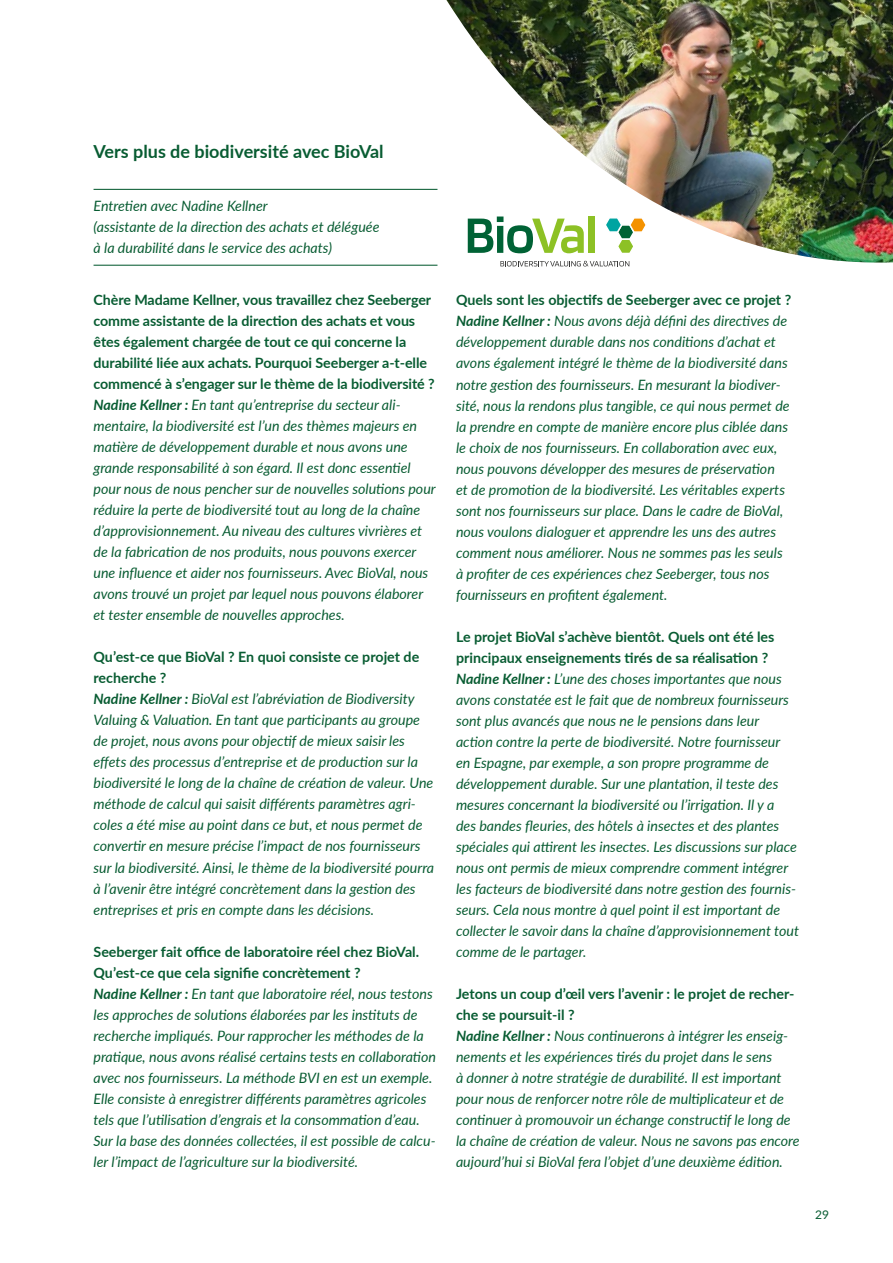
<style>
.page{position:relative;width:893px;height:1263px;background:#fff}
.page>*{position:absolute;margin:0;border:0;box-sizing:border-box;transform-origin:0 0}
.t1{font:700 18px "Lato";color:#085c32}
.t2{font:italic 14.25px/21px "Lato";color:#085c32}
.t3{font:12px "Lato";color:#085c32}
.s1{font-weight:700;font-style:normal}
.s2{font-weight:700}
</style>
<div class="page">
<hr style="left:94px;top:189px;width:343px;height:1px;background:#085c32">
<hr style="left:94px;top:265px;width:343px;height:1px;background:#085c32">
<svg style="left:500px;top:265px;width:129px;height:1px"></svg>
<img style="left:446px;top:0;width:447px;height:265px">
<p class="t1" style="left:94px;top:138px;width:292px">Vers plus de biodiversité avec BioVal</p>
<p class="t2" style="left:94px;top:195px;width:287px">Entretien avec Nadine Kellner<br>(assistante de la direction des achats et déléguée à la durabilité dans le service des achats)</p>
<p class="t2" style="left:94px;top:289px;width:344px"><span class="s1">Chère Madame Kellner, vous travaillez chez Seeberger comme assistante de la direction des achats et vous êtes également chargée de tout ce qui concerne la durabilité liée aux achats. Pourquoi Seeberger a-t-elle commencé à s’engager sur le thème de la biodiversité ?<br></span><span class="s2">Nadine Kellner :</span> En tant qu’entreprise du secteur ali&shy;mentaire, la biodiversité est l’un des thèmes majeurs en matière de développement durable et nous avons une grande responsabilité à son égard. Il est donc essentiel pour nous de nous pencher sur de nouvelles solutions pour réduire la perte de biodiversité tout au long de la chaîne d’approvisionnement. Au niveau des cultures vivrières et de la fabrication de nos produits, nous pouvons exercer une influence et aider nos fournisseurs. Avec BioVal, nous avons trouvé un projet par lequel nous pouvons élaborer et tester ensemble de nouvelles approches.</p>
<p class="t2" style="left:94px;top:646px;width:342px"><span class="s1">Qu’est-ce que BioVal ? En quoi consiste ce projet de recherche ?<br></span><span class="s2">Nadine Kellner :</span> BioVal est l’abréviation de Biodiversity Valuing &amp; Valuation. En tant que participants au groupe de projet, nous avons pour objectif de mieux saisir les effets des processus d’entreprise et de production sur la biodiversité le long de la chaîne de création de valeur. Une méthode de calcul qui saisit différents paramètres agri&shy;coles a été mise au point dans ce but, et nous permet de convertir en mesure précise l’impact de nos fournisseurs sur la biodiversité. Ainsi, le thème de la biodiversité pourra à l’avenir être intégré concrètement dans la gestion des entreprises et pris en compte dans les décisions.</p>
<p class="t2" style="left:94px;top:940px;width:344px"><span class="s1">Seeberger fait office de laboratoire réel chez BioVal.<br>Qu’est-ce que cela signifie concrètement ?<br></span><span class="s2">Nadine Kellner :</span> En tant que laboratoire réel, nous testons les approches de solutions élaborées par les instituts de recherche impliqués. Pour rapprocher les méthodes de la pratique, nous avons réalisé certains tests en collaboration avec nos fournisseurs. La méthode BVI en est un exemple.<br>Elle consiste à enregistrer différents paramètres agricoles tels que l’utilisation d’engrais et la consommation d’eau.<br>Sur la base des données collectées, il est possible de calcu&shy;ler l’impact de l’agriculture sur la biodiversité.</p>
<p class="t2" style="left:456px;top:289px;width:337px"><span class="s1">Quels sont les objectifs de Seeberger avec ce projet ?<br></span><span class="s2">Nadine Kellner :</span> Nous avons déjà défini des directives de développement durable dans nos conditions d’achat et avons également intégré le thème de la biodiversité dans notre gestion des fournisseurs. En mesurant la biodiver&shy;sité, nous la rendons plus tangible, ce qui nous permet de la prendre en compte de manière encore plus ciblée dans le choix de nos fournisseurs. En collaboration avec eux, nous pouvons développer des mesures de préservation<br>et de promotion de la biodiversité. Les véritables experts sont nos fournisseurs sur place. Dans le cadre de BioVal, nous voulons dialoguer et apprendre les uns des autres comment nous améliorer. Nous ne sommes pas les seuls à profiter de ces expériences chez Seeberger, tous nos fournisseurs en profitent également.</p>
<p class="t2" style="left:456px;top:625px;width:345px"><span class="s1">Le projet BioVal s’achève bientôt. Quels ont été les principaux enseignements tirés de sa réalisation ?<br></span><span class="s2">Nadine Kellner :</span> L’une des choses importantes que nous avons constatée est le fait que de nombreux fournisseurs sont plus avancés que nous ne le pensions dans leur action contre la perte de biodiversité. Notre fournisseur<br>en Espagne, par exemple, a son propre programme de développement durable. Sur une plantation, il teste des mesures concernant la biodiversité ou l’irrigation. Il y a<br>des bandes fleuries, des hôtels à insectes et des plantes spéciales qui attirent les insectes. Les discussions sur place nous ont permis de mieux comprendre comment intégrer les facteurs de biodiversité dans notre gestion des fournis&shy;seurs. Cela nous montre à quel point il est important de collecter le savoir dans la chaîne d’approvisionnement tout comme de le partager.</p>
<p class="t2" style="left:456px;top:982px;width:345px"><span class="s1">Jetons un coup d’œil vers l’avenir : le projet de recher&shy;che se poursuit-il ?<br></span><span class="s2">Nadine Kellner :</span> Nous continuerons à intégrer les enseig&shy;nements et les expériences tirés du projet dans le sens<br>à donner à notre stratégie de durabilité. Il est important pour nous de renforcer notre rôle de multiplicateur et de continuer à promouvoir un échange constructif le long de la chaîne de création de valeur. Nous ne savons pas encore aujourd’hui si BioVal fera l’objet d’une deuxième édition.</p>
<p class="t3" style="left:815px;top:1206px;width:15px">29</p>
</div>
